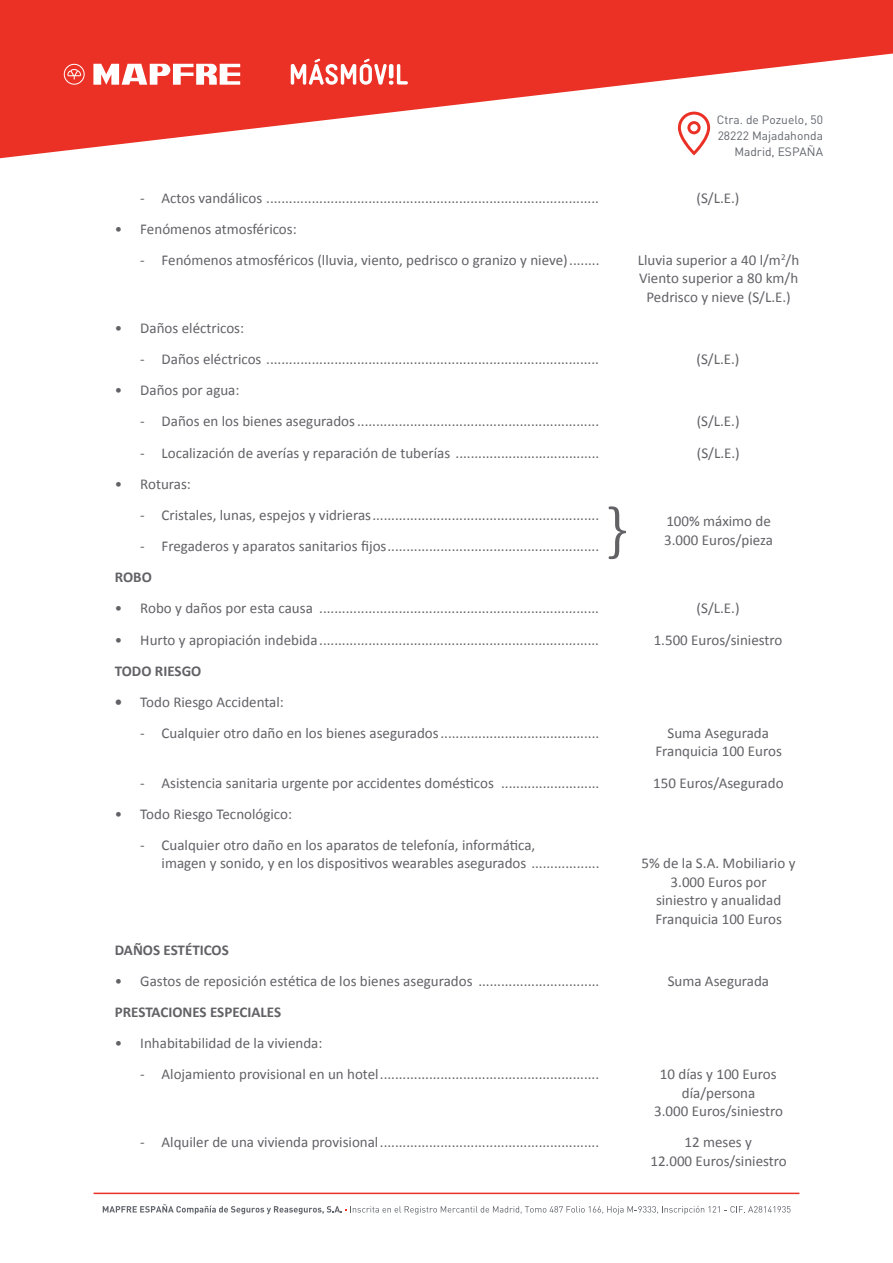
<style>
.page{position:relative;width:893px;height:1263px;background:#fff}
.page>*{position:absolute;margin:0;border:0;box-sizing:border-box;transform-origin:0 0}
.t1{font:300 63.3px "Calibri";color:#626166;scale:1.25 1}
.t2{font:15px/18.5px "Calibri";color:#626166}
.t3{font:700 15px "Calibri";color:#626166}
.t4{font:12px/15.8px "DIN";color:#61656c;text-align:right}
.s1{font-weight:700}
</style>
<div class="page">
<svg style="left:0;top:0;width:893px;height:159px;fill:#eb3125"></svg>
<svg style="left:64px;top:64px;width:21px;height:21px"></svg>
<svg style="left:93px;top:64px;width:147px;height:21px"></svg>
<svg style="left:103px;top:1204px;width:687px;height:10px"></svg>
<hr style="left:94px;top:1192px;width:705px;height:2px;background:#eb3125">
<svg style="left:678px;top:112px;width:32px;height:43px"></svg>
<svg style="left:291px;top:59px;width:117px;height:26px"></svg>
<p class="t4" style="left:717px;top:112px;width:108px">Ctra. de Pozuelo, 50<br>28222 Majadahonda<br>Madrid, ESPAÑA</p>
<p class="t2" style="left:140px;top:188px;width:460px">‐ Actos vandálicos ........................................................................................</p>
<p class="t2" style="left:696px;top:188px;width:44px">(S/L.E.)</p>
<p class="t2" style="left:140px;top:213px;width:461px;line-height:31.2px;text-indent:-26px">• Fenómenos atmosféricos:<br>‐ Fenómenos atmosféricos (lluvia, viento, pedrisco o granizo y nieve)........</p>
<p class="t2" style="left:638px;top:251px;width:163px;text-align:center">Lluvia superior a 40 l/m<sup>2</sup>/h<br>Viento superior a 80 km/h<br>Pedrisco y nieve (S/L.E.)</p>
<p class="t2" style="left:140px;top:312px;width:460px;line-height:31.2px;text-indent:-26px">• Daños eléctricos:<br>‐ Daños eléctricos ........................................................................................</p>
<p class="t2" style="left:140px;top:374px;width:460px;line-height:31.2px;text-indent:-26px">• Daños por agua:<br>‐ Daños en los bienes asegurados ................................................................</p>
<p class="t2" style="left:696px;top:350px;width:44px">(S/L.E.)</p>
<p class="t2" style="left:697px;top:412px;width:44px">(S/L.E.)</p>
<p class="t2" style="left:140px;top:443px;width:460px">‐ Localización de averías y reparación de tuberías ......................................</p>
<p class="t2" style="left:697px;top:443px;width:44px">(S/L.E.)</p>
<p class="t2" style="left:140px;top:468px;width:460px;line-height:31.2px;text-indent:-26px">• Roturas:<br>‐ Cristales, lunas, espejos y vidrieras............................................................</p>
<h1 class="t1" style="left:604px;top:502px;width:20px">}</h1>
<p class="t2" style="left:666px;top:511px;width:106px">100% máximo de</p>
<p class="t2" style="left:140px;top:537px;width:460px">‐ Fregaderos y aparatos sanitarios fijos........................................................</p>
<p class="t2" style="left:664px;top:531px;width:110px">3.000 Euros/pieza</p>
<p class="t3" style="left:115px;top:568px;width:38px">ROBO</p>
<p class="t2" style="left:115px;top:599px;width:486px">• Robo y daños por esta causa ..........................................................................</p>
<p class="t2" style="left:697px;top:599px;width:44px">(S/L.E.)</p>
<p class="t2" style="left:115px;top:630px;width:486px">• Hurto y apropiación indebida..........................................................................</p>
<p class="t2" style="left:654px;top:630px;width:130px">1.500 Euros/siniestro</p>
<p class="t3" style="left:115px;top:661px;width:88px">TODO RIESGO</p>
<p class="t2" style="left:140px;top:686px;width:460px;line-height:31.2px;text-indent:-26px"><span class="s1">•</span> Todo Riesgo Accidental:<br>‐ Cualquier otro daño en los bienes asegurados..........................................</p>
<p class="t2" style="left:655px;top:724px;width:128px;text-align:center">Suma Asegurada<br>Franquicia 100 Euros</p>
<p class="t2" style="left:140px;top:773px;width:461px">‐ Asistencia sanitaria urgente por accidentes domésticos ..........................</p>
<p class="t2" style="left:653px;top:773px;width:132px">150 Euros/Asegurado</p>
<p class="t2" style="left:140px;top:798px;width:396px;line-height:31.2px;text-indent:-26px">• Todo Riesgo Tecnológico:<br>‐ Cualquier otro daño en los aparatos de telefonía, informática,</p>
<p class="t2" style="left:162px;top:854px;width:439px">imagen y sonido, y en los dispositivos wearables asegurados ..................</p>
<p class="t2" style="left:641px;top:854px;width:156px;text-align:center">5% de la S.A. Mobiliario y<br>3.000 Euros por<br>siniestro y anualidad<br>Franquicia 100 Euros</p>
<p class="t3" style="left:115px;top:940px;width:116px">DAÑOS ESTÉTICOS</p>
<p class="t2" style="left:115px;top:971px;width:486px">• Gastos de reposición estética de los bienes asegurados ................................</p>
<p class="t2" style="left:668px;top:971px;width:103px">Suma Asegurada</p>
<p class="t3" style="left:115px;top:1003px;width:168px">PRESTACIONES ESPECIALES</p>
<p class="t2" style="left:140px;top:1027px;width:460px;line-height:31.2px;text-indent:-26px">• Inhabitabilidad de la vivienda:<br>‐ Alojamiento provisional en un hotel..........................................................</p>
<p class="t2" style="left:654px;top:1065px;width:130px;text-align:center">10 días y 100 Euros día/persona<br>3.000 Euros/siniestro</p>
<p class="t2" style="left:140px;top:1133px;width:460px">‐ Alquiler de una vivienda provisional..........................................................</p>
<p class="t2" style="left:650px;top:1133px;width:138px;text-align:center">12 meses y<br>12.000 Euros/siniestro</p>
</div>
